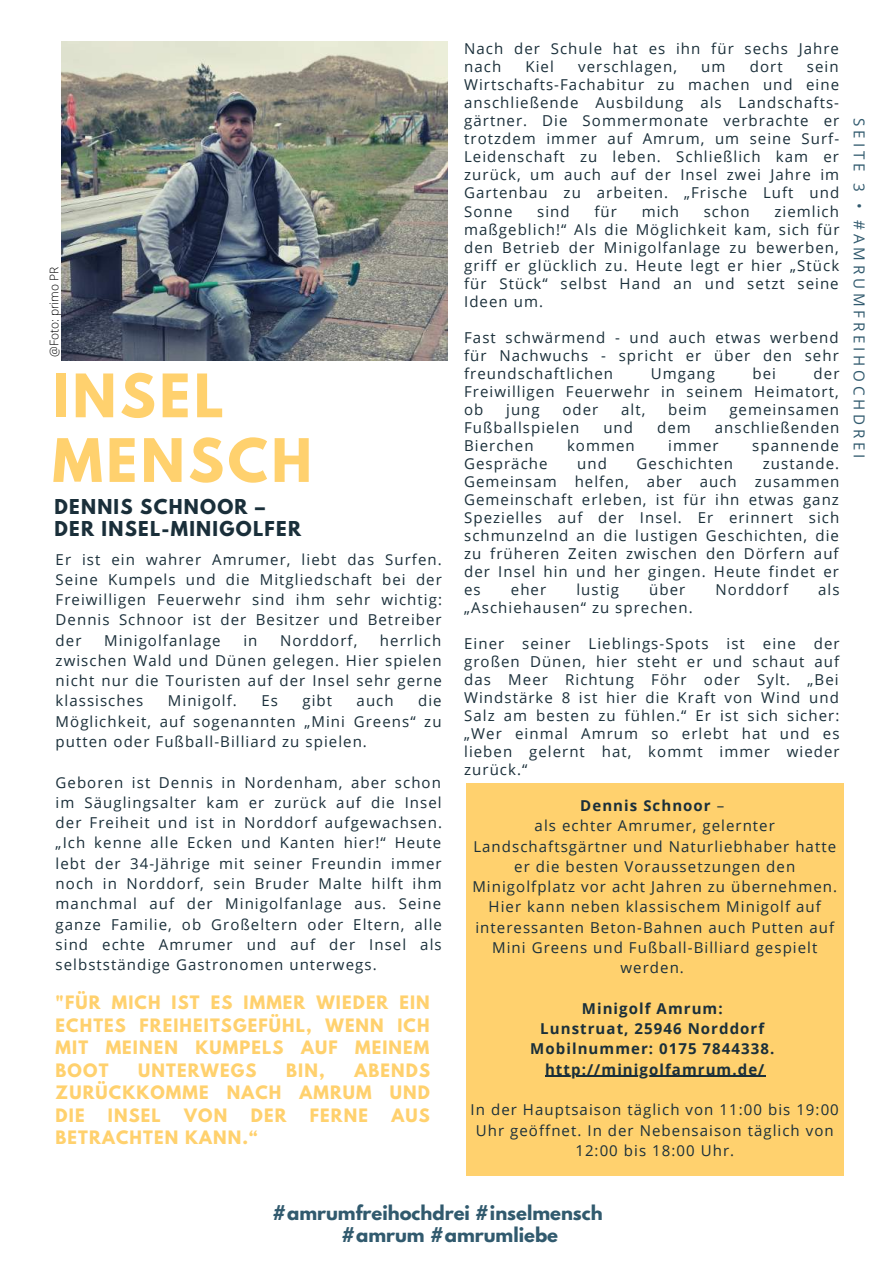
<style>
.page{position:relative;width:894px;height:1264px;background:#fff}
.page>*{position:absolute;margin:0;border:0;box-sizing:border-box;transform-origin:0 0}
.t1{font:700 53.1px/64.7px "League Spartan";letter-spacing:.07em;color:#ffd16e}
.t2{font:700 18.15px/21.9px "League Spartan";letter-spacing:.07em;color:#1a2f3a}
.t3{font:700 18px/22.5px "League Spartan";color:#315a6e}
.t4{font:700 16.35px/22.5px "League Spartan";letter-spacing:.07em;color:#ffd16e;text-align:justify}
.t5{font:15.15px "Open Sans";letter-spacing:.25em;color:#315a6e}
.t6{font:15px/18px "Open Sans";letter-spacing:.07em;color:#1a2f3a;text-align:justify}
.t7{font:700 15px/20.2px "Open Sans";letter-spacing:.07em;color:#1a2f3a;text-align:center}
.t8{font:300 12px "Open Sans";color:#000}
.s1{font-weight:700}
</style>
<div class="page">
<img style="left:62px;top:42px;width:385px;height:318px">
<div style="left:466px;top:783px;width:377px;height:392px;background:#ffd16e"></div>
<hr style="left:545px;top:1075px;width:220px;height:1px;background:#1a2f3a">
<p class="t8" style="left:46px;top:357px;width:92px;rotate:-90deg">@Foto: primo PR</p>
<h1 class="t1" style="left:52px;top:370px;width:261px">INSEL<br>MENSCH</h1>
<p class="t2" style="left:55px;top:498px;width:248px">DENNIS SCHNOOR –<br>DER INSEL-MINIGOLFER</p>
<p class="t6" style="left:56px;top:548px;width:388px;line-height:20.2px">Er ist ein wahrer Amrumer, liebt das Surfen.<br>Seine Kumpels und die Mitgliedschaft bei der Freiwilligen Feuerwehr sind ihm sehr wichtig:<br>Dennis Schnoor ist der Besitzer und Betreiber der</p>
<p class="t6" style="left:104px;top:631px;width:118px">Minigolfanlage</p>
<p class="t6" style="left:243px;top:631px;width:16px">in</p>
<p class="t6" style="left:280px;top:631px;width:79px">Norddorf,</p>
<p class="t6" style="left:56px;top:629px;width:388px;line-height:20.2px;text-indent:324px">herrlich zwischen Wald und Dünen gelegen. Hier spielen nicht nur die Touristen auf der Insel sehr gerne klassisches</p>
<p class="t6" style="left:168px;top:691px;width:70px">Minigolf.</p>
<p class="t6" style="left:261px;top:691px;width:18px">Es</p>
<p class="t6" style="left:302px;top:691px;width:31px">gibt</p>
<p class="t6" style="left:356px;top:691px;width:39px">auch</p>
<p class="t6" style="left:56px;top:690px;width:387px;line-height:20.2px;text-indent:362px">die Möglichkeit, auf sogenannten „Mini Greens“ zu putten oder Fußball-Billiard zu spielen.</p>
<p class="t6" style="left:56px;top:771px;width:388px;line-height:20.2px">Geboren ist Dennis in Nordenham, aber schon im Säuglingsalter kam er zurück auf die Insel der Freiheit und ist in Norddorf aufgewachsen. „Ich kenne alle Ecken und Kanten hier!“ Heute lebt der 34-Jährige mit seiner Freundin immer noch in Norddorf, sein Bruder Malte hilft ihm manchmal auf der Minigolfanlage aus. Seine ganze Familie, ob Großeltern oder Eltern, alle sind echte Amrumer und auf der Insel als selbstständige Gastronomen unterwegs.</p>
<p class="t4" style="left:56px;top:993px;width:375px">"FÜR MICH IST ES IMMER WIEDER EIN ECHTES FREIHEITSGEFÜHL, WENN ICH MIT MEINEN KUMPELS AUF MEINEM BOOT</p>
<p class="t4" style="left:56px;top:1060px;width:376px;text-indent:299px">ABENDS ZURÜCKKOMME NACH AMRUM UND DIE</p>
<p class="t4" style="left:138px;top:1060px;width:120px">UNTERWEGS</p>
<p class="t4" style="left:286px;top:1060px;width:40px">BIN,</p>
<p class="t4" style="left:108px;top:1105px;width:54px">INSEL</p>
<p class="t4" style="left:184px;top:1105px;width:44px">VON</p>
<p class="t4" style="left:251px;top:1105px;width:37px">DER</p>
<p class="t4" style="left:310px;top:1105px;width:60px">FERNE</p>
<p class="t4" style="left:391px;top:1105px;width:40px">AUS</p>
<p class="t4" style="left:56px;top:1128px;width:204px">BETRACHTEN KANN.“</p>
<p class="t6" style="left:464px;top:39px;width:376px">Nach der Schule hat es ihn für sechs Jahre nach</p>
<p class="t6" style="left:525px;top:57px;width:30px">Kiel</p>
<p class="t6" style="left:578px;top:57px;width:100px">verschlagen,</p>
<p class="t6" style="left:701px;top:57px;width:26px">um</p>
<p class="t6" style="left:749px;top:57px;width:34px">dort</p>
<p class="t6" style="left:464px;top:57px;width:376px;text-indent:343px">sein Wirtschafts-Fachabitur zu machen und eine anschließende Ausbildung als Landschafts&shy;gärtner. Die Sommermonate verbrachte er trotzdem immer auf Amrum, um seine Surf-Leidenschaft zu leben. Schließlich kam er zurück, um auch auf der Insel zwei Jahre im Gartenbau zu arbeiten. „Frische Luft und Sonne</p>
<p class="t6" style="left:537px;top:202px;width:34px">sind</p>
<p class="t6" style="left:594px;top:202px;width:24px">für</p>
<p class="t6" style="left:641px;top:202px;width:39px">mich</p>
<p class="t6" style="left:703px;top:202px;width:47px">schon</p>
<p class="t6" style="left:464px;top:202px;width:377px;text-indent:310px">ziemlich maßgeblich!“ Als die Möglichkeit kam, sich für den Betrieb der Minigolfanlage zu bewerben, griff er glücklich zu. Heute legt er hier „Stück für Stück“ selbst Hand an und setzt seine Ideen um.</p>
<p class="t6" style="left:464px;top:328px;width:376px">Fast schwärmend - und auch etwas werbend für Nachwuchs - spricht er über den sehr freundschaftlichen</p>
<p class="t6" style="left:464px;top:364px;width:377px;text-indent:349px">der Freiwilligen Feuerwehr in seinem Heimatort, ob</p>
<p class="t6" style="left:650px;top:364px;width:66px">Umgang</p>
<p class="t6" style="left:752px;top:364px;width:25px">bei</p>
<p class="t6" style="left:506px;top:400px;width:35px">jung</p>
<p class="t6" style="left:562px;top:400px;width:37px">oder</p>
<p class="t6" style="left:621px;top:400px;width:26px">alt,</p>
<p class="t6" style="left:668px;top:400px;width:40px">beim</p>
<p class="t6" style="left:729px;top:400px;width:111px">gemeinsamen</p>
<p class="t6" style="left:464px;top:418px;width:117px">Fußballspielen</p>
<p class="t6" style="left:603px;top:418px;width:31px">und</p>
<p class="t6" style="left:657px;top:418px;width:35px">dem</p>
<p class="t6" style="left:714px;top:418px;width:126px">anschließenden</p>
<p class="t6" style="left:464px;top:436px;width:71px">Bierchen</p>
<p class="t6" style="left:567px;top:436px;width:69px">kommen</p>
<p class="t6" style="left:668px;top:436px;width:52px">immer</p>
<p class="t6" style="left:752px;top:436px;width:88px">spannende</p>
<p class="t6" style="left:464px;top:454px;width:85px">Gespräche</p>
<p class="t6" style="left:577px;top:454px;width:31px">und</p>
<p class="t6" style="left:636px;top:454px;width:98px">Geschichten</p>
<p class="t6" style="left:464px;top:454px;width:376px;text-indent:298px">zustande.<br>Gemeinsam helfen, aber auch zusammen Gemeinschaft erleben, ist für ihn etwas ganz Spezielles auf der Insel. Er erinnert sich schmunzelnd an die lustigen Geschichten, die zu früheren Zeiten zwischen den Dörfern auf der Insel hin und her gingen. Heute findet er es</p>
<p class="t6" style="left:510px;top:580px;width:37px">eher</p>
<p class="t6" style="left:576px;top:580px;width:44px">lustig</p>
<p class="t6" style="left:649px;top:580px;width:38px">über</p>
<p class="t6" style="left:715px;top:580px;width:74px">Norddorf</p>
<p class="t6" style="left:818px;top:580px;width:23px">als</p>
<p class="t6" style="left:464px;top:598px;width:230px">„Aschiehausen“ zu sprechen.</p>
<p class="t6" style="left:464px;top:634px;width:377px">Einer seiner Lieblings-Spots ist eine der großen Dünen, hier steht er und schaut auf das Meer Richtung Föhr oder Sylt. „Bei Windstärke 8 ist hier die Kraft von Wind und Salz am besten zu fühlen.“ Er ist sich sicher: „Wer einmal Amrum so erlebt hat und es lieben gelernt hat, kommt immer wieder zurück.“</p>
<p class="t6" style="left:472px;top:795px;width:366px;line-height:20.2px;text-align:center"><span class="s1">Dennis Schnoor</span> –<br>als echter Amrumer, gelernter Landschaftsgärtner und Naturliebhaber hatte er die besten Voraussetzungen den Minigolfplatz vor acht Jahren zu übernehmen.<br>Hier kann neben klassischem Minigolf auf interessanten Beton-Bahnen auch Putten auf Mini Greens und Fußball-Billiard gespielt werden.</p>
<p class="t7" style="left:530px;top:997px;width:245px">Minigolf Amrum:<br>Lunstruat, 25946 Norddorf<br>Mobilnummer: 0175 7844338. http://minigolfamrum.de/</p>
<p class="t6" style="left:470px;top:1099px;width:369px;line-height:20.2px;text-align:center">In der Hauptsaison täglich von 11:00 bis 19:00<br>Uhr geöffnet. In der Nebensaison täglich von<br>12:00 bis 18:00 Uhr.</p>
<p class="t5" style="left:869px;top:118px;width:341px;rotate:90deg">SEITE 3 • #AMRUMFREIHOCHDREI</p>
<p class="t3" style="left:341px;top:1203px;width:263px;text-indent:-69px">#amrumfreihochdrei #inselmensch #amrum #amrumliebe</p>
</div>
